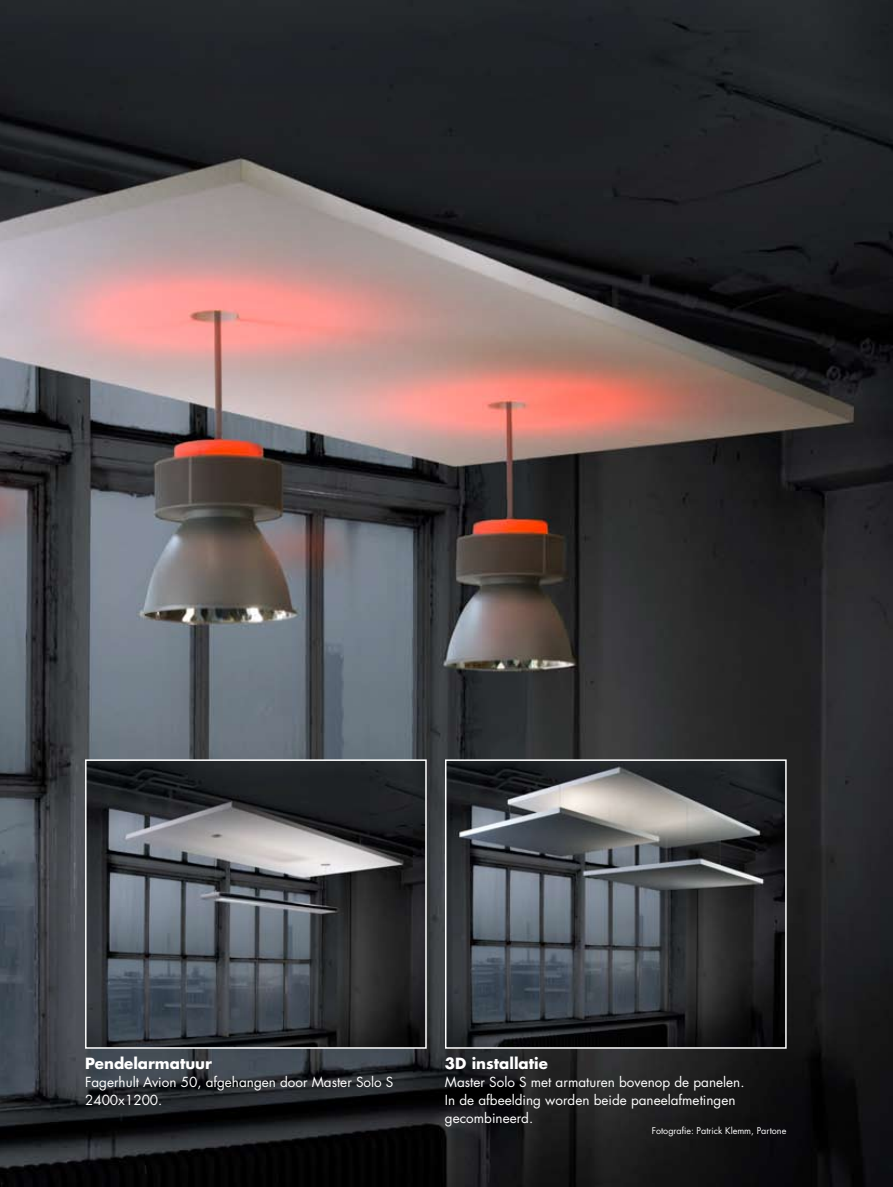
<style>
.page{position:relative;width:893px;height:1187px;background:#fff}
.page>*{position:absolute;margin:0;border:0;box-sizing:border-box;transform-origin:0 0}
.t1{font:700 15px "Futura";color:#fff}
.t2{font:13.5px/18px "Futura";color:#fff}
.t3{font:9px "Futura";color:#fff}
</style>
<div class="page">
<img style="left:0;top:0;width:893px;height:1186px">
<img style="left:88px;top:762px;width:336px;height:283px">
<div style="left:85px;top:759px;width:342px;height:289px;border:2px solid #fff"></div>
<img style="left:448px;top:762px;width:336px;height:283px">
<div style="left:445px;top:759px;width:342px;height:289px;border:2px solid #fff"></div>
<p class="t1" style="left:85px;top:1053px;width:128px">Pendelarmatuur</p>
<p class="t2" style="left:85px;top:1073px;width:310px">Fagerhult Avion 50, afgehangen door Master Solo S<br>2400x1200.</p>
<p class="t1" style="left:445px;top:1053px;width:104px">3D installatie</p>
<p class="t2" style="left:445px;top:1073px;width:301px">Master Solo S met armaturen bovenop de panelen.<br>In de afbeelding worden beide paneelafmetingen gecombineerd.</p>
<p class="t3" style="left:652px;top:1125px;width:136px">Fotografie: Patrick Klemm, Partone</p>
</div>
